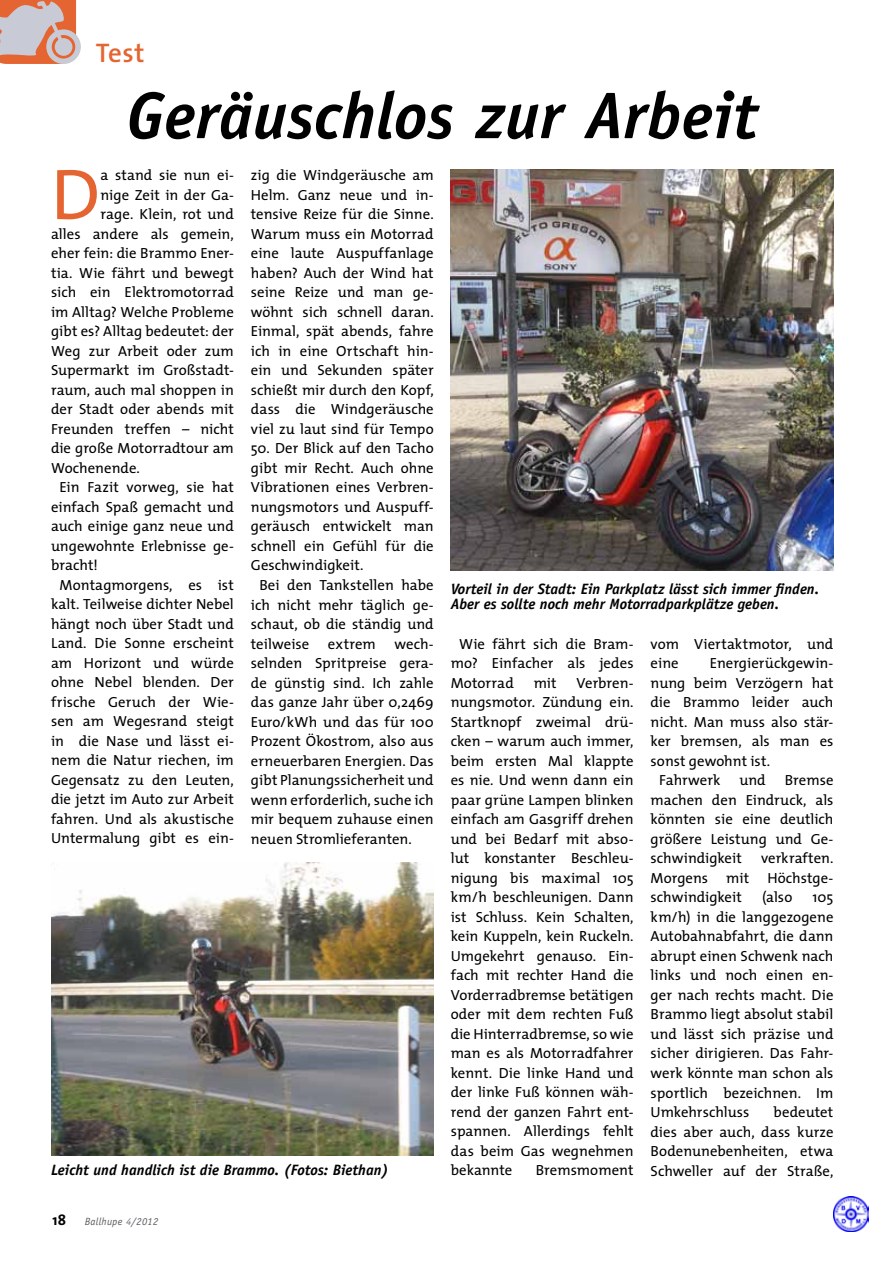
<style>
.page{position:relative;width:893px;height:1263px;background:#fff}
.page>*{position:absolute;margin:0;border:0;box-sizing:border-box;transform-origin:0 0}
.t1{font:72.45px "T Mix";color:#e56532}
.t2{font:italic 700 66px "Officina Sans Std";letter-spacing:.005em;color:#000}
.t3{font:600 27px "T Mix";color:#e56532}
.t4{font:italic 700 15px/15px "Officina Sans Std";color:#000}
.t5{font:700 15px "T Mix";color:#000}
.t6{font:14.7px/19.5px "T Mix";letter-spacing:.005em;color:#000;text-align:justify}
.t7{font:italic 10.5px "Officina Sans Std";letter-spacing:.025em;color:#5c5b60}
.s1{color:#757378}
</style>
<div class="page">
<img style="left:834px;top:1196px;width:35px;height:35px">
<svg style="left:0;top:0;width:81px;height:64px;background:#d5a99d"></svg>
<img style="left:451px;top:170px;width:382px;height:400px">
<img style="left:51px;top:863px;width:383px;height:292px">
<h3 class="t3" style="left:96px;top:31px;width:50px">Test</h3>
<h2 class="t2" style="left:126px;top:76px;width:633px">Geräuschlos zur Arbeit</h2>
<h1 class="t1" style="left:51px;top:134px;width:51px">D</h1>
<p class="t6" style="left:101px;top:165px;width:135px">a stand sie nun ei-</p>
<p class="t6" style="left:251px;top:165px;width:184px">zig die Windgeräusche am Helm. Ganz neue und in&shy;tensive Reize für die Sinne.<br>Warum muss ein Motorrad eine laute Auspuffanlage haben? Auch der Wind hat seine Reize und man ge&shy;wöhnt sich schnell daran.<br>Einmal, spät abends, fahre ich in eine Ortschaft hin&shy;ein und Sekunden später schießt mir durch den Kopf, dass die Windgeräusche viel zu laut sind für Tempo</p>
<p class="t6" style="left:251px;top:438px;width:184px">50. Der Blick auf den Tacho</p>
<p class="t6" style="left:251px;top:458px;width:184px">gibt mir Recht. Auch ohne</p>
<p class="t6" style="left:251px;top:477px;width:184px">Vibrationen eines Verbren-</p>
<p class="t6" style="left:251px;top:497px;width:184px">nungsmotors und Auspuff-</p>
<p class="t6" style="left:251px;top:516px;width:184px">geräusch entwickelt man</p>
<p class="t6" style="left:251px;top:536px;width:184px">schnell ein Gefühl für die</p>
<p class="t6" style="left:251px;top:555px;width:114px">Geschwindigkeit.</p>
<p class="t6" style="left:259px;top:575px;width:176px">Bei den Tankstellen habe</p>
<p class="t6" style="left:251px;top:594px;width:184px">ich nicht mehr täglich ge-</p>
<p class="t6" style="left:251px;top:614px;width:184px">schaut, ob die ständig und</p>
<p class="t6" style="left:251px;top:633px;width:60px">teilweise</p>
<p class="t6" style="left:328px;top:633px;width:49px">extrem</p>
<p class="t6" style="left:101px;top:184px;width:135px">nige Zeit in der Ga-</p>
<p class="t6" style="left:101px;top:204px;width:135px">rage. Klein, rot und</p>
<p class="t6" style="left:51px;top:223px;width:184px">alles andere als gemein,</p>
<p class="t6" style="left:51px;top:243px;width:184px">eher fein: die Brammo Ener-</p>
<p class="t6" style="left:51px;top:262px;width:184px">tia. Wie fährt und bewegt</p>
<p class="t6" style="left:51px;top:282px;width:184px">sich ein Elektromotorrad</p>
<p class="t6" style="left:51px;top:301px;width:184px">im Alltag? Welche Probleme</p>
<p class="t6" style="left:51px;top:321px;width:184px">gibt es? Alltag bedeutet: der</p>
<p class="t6" style="left:51px;top:340px;width:184px">Weg zur Arbeit oder zum</p>
<p class="t6" style="left:51px;top:360px;width:184px">Supermarkt im Großstadt-</p>
<p class="t6" style="left:51px;top:379px;width:184px">raum, auch mal shoppen in</p>
<p class="t6" style="left:51px;top:399px;width:184px">der Stadt oder abends mit</p>
<p class="t6" style="left:51px;top:418px;width:184px">Freunden treffen – nicht</p>
<p class="t6" style="left:51px;top:438px;width:184px">die große Motorradtour am</p>
<p class="t6" style="left:51px;top:457px;width:90px">Wochenende.</p>
<p class="t6" style="left:60px;top:477px;width:176px">Ein Fazit vorweg, sie hat</p>
<p class="t6" style="left:51px;top:497px;width:184px">einfach Spaß gemacht und</p>
<p class="t6" style="left:51px;top:516px;width:184px">auch einige ganz neue und</p>
<p class="t6" style="left:51px;top:536px;width:184px">ungewohnte Erlebnisse ge-</p>
<p class="t6" style="left:51px;top:555px;width:48px">bracht!</p>
<p class="t6" style="left:60px;top:575px;width:176px">Montagmorgens, es ist</p>
<p class="t6" style="left:51px;top:594px;width:184px">kalt. Teilweise dichter Nebel</p>
<p class="t6" style="left:51px;top:614px;width:184px">hängt noch über Stadt und</p>
<p class="t6" style="left:51px;top:633px;width:184px">Land. Die Sonne erscheint</p>
<p class="t6" style="left:51px;top:653px;width:184px">am Horizont und würde</p>
<p class="t6" style="left:51px;top:672px;width:184px">ohne Nebel blenden. Der</p>
<p class="t6" style="left:51px;top:692px;width:184px">frische Geruch der Wie-</p>
<p class="t6" style="left:51px;top:711px;width:184px">sen am Wegesrand steigt</p>
<p class="t6" style="left:51px;top:731px;width:184px">in die Nase und lässt ei-</p>
<p class="t6" style="left:51px;top:750px;width:184px">nem die Natur riechen, im</p>
<p class="t6" style="left:51px;top:770px;width:184px">Gegensatz zu den Leuten,</p>
<p class="t6" style="left:51px;top:789px;width:184px">die jetzt im Auto zur Arbeit</p>
<p class="t6" style="left:51px;top:809px;width:184px">fahren. Und als akustische</p>
<p class="t6" style="left:51px;top:828px;width:184px">Untermalung gibt es ein-</p>
<p class="t4" style="left:451px;top:581px;width:370px">Vorteil in der Stadt: Ein Parkplatz lässt sich immer finden.<br>Aber es sollte noch mehr Motorradparkplätze geben.</p>
<p class="t6" style="left:251px;top:633px;width:184px;text-indent:144px">wech&shy;selnden Spritpreise gera&shy;de günstig sind. Ich zahle das ganze Jahr über 0,2469<br>Euro/kWh und das für 100<br>Prozent Ökostrom, also aus erneuerbaren Energien. Das gibt Planungssicherheit und wenn erforderlich, suche ich mir bequem zuhause einen neuen Stromlieferanten.</p>
<p class="t6" style="left:451px;top:633px;width:184px;text-indent:9px">Wie fährt sich die Bram&shy;mo? Einfacher als jedes Motorrad</p>
<p class="t6" style="left:651px;top:634px;width:184px">vom Viertaktmotor, und eine</p>
<p class="t6" style="left:710px;top:653px;width:125px">Energierückgewin-</p>
<p class="t6" style="left:651px;top:673px;width:184px">nung beim Verzögern hat</p>
<p class="t6" style="left:651px;top:692px;width:184px">die Brammo leider auch</p>
<p class="t6" style="left:651px;top:712px;width:184px">nicht. Man muss also stär-</p>
<p class="t6" style="left:651px;top:731px;width:184px">ker bremsen, als man es</p>
<p class="t6" style="left:651px;top:751px;width:121px">sonst gewohnt ist.</p>
<p class="t6" style="left:659px;top:770px;width:63px">Fahrwerk</p>
<p class="t6" style="left:739px;top:770px;width:28px">und</p>
<p class="t6" style="left:451px;top:672px;width:184px;text-indent:126px">Verbren&shy;nungsmotor. Zündung ein.<br>Startknopf zweimal drü&shy;cken – warum auch immer, beim ersten Mal klappte es nie. Und wenn dann ein paar grüne Lampen blinken einfach am Gasgriff drehen und bei Bedarf mit abso&shy;lut konstanter Beschleu&shy;nigung bis maximal 105 km/h beschleunigen. Dann ist Schluss. Kein Schalten, kein Kuppeln, kein Ruckeln.<br>Umgekehrt genauso. Ein&shy;fach mit rechter Hand die Vorderradbremse betätigen oder mit dem rechten Fuß die Hinterradbremse, so wie man es als Motorradfahrer kennt. Die linke Hand und der linke Fuß können wäh&shy;rend der ganzen Fahrt ent&shy;spannen. Allerdings fehlt das beim Gas wegnehmen bekannte</p>
<p class="t6" style="left:534px;top:672px;width:25px">mit</p>
<p class="t6" style="left:651px;top:770px;width:184px;text-indent:134px">Bremse machen den Eindruck, als könnten sie eine deutlich größere Leistung und Ge&shy;schwindigkeit</p>
<p class="t6" style="left:651px;top:848px;width:184px;text-indent:110px">verkraften.<br>Morgens mit Höchstge&shy;schwindigkeit</p>
<p class="t6" style="left:762px;top:887px;width:32px">(also</p>
<p class="t6" style="left:651px;top:887px;width:184px;text-indent:162px">105 km/h) in die langgezogene Autobahnabfahrt, die dann abrupt einen Schwenk nach links und noch einen en&shy;ger nach rechts macht. Die Brammo liegt absolut stabil und lässt sich präzise und sicher dirigieren. Das Fahr&shy;werk könnte man schon als sportlich bezeichnen. Im Umkehrschluss</p>
<p class="t6" style="left:651px;top:1102px;width:184px;text-indent:123px">bedeutet dies aber auch, dass kurze Bodenunebenheiten, etwa Schweller auf der Straße,</p>
<p class="t4" style="left:51px;top:1162px;width:339px">Leicht und handlich ist die Brammo. (Fotos: Biethan)</p>
<p class="t6" style="left:536px;top:1160px;width:99px">Bremsmoment</p>
<p class="t5" style="left:52px;top:1207px;width:15px">18</p>
<p class="t7" style="left:85px;top:1215px;width:75px">Ballhupe <span class="s1">4</span>/2012</p>
</div>
